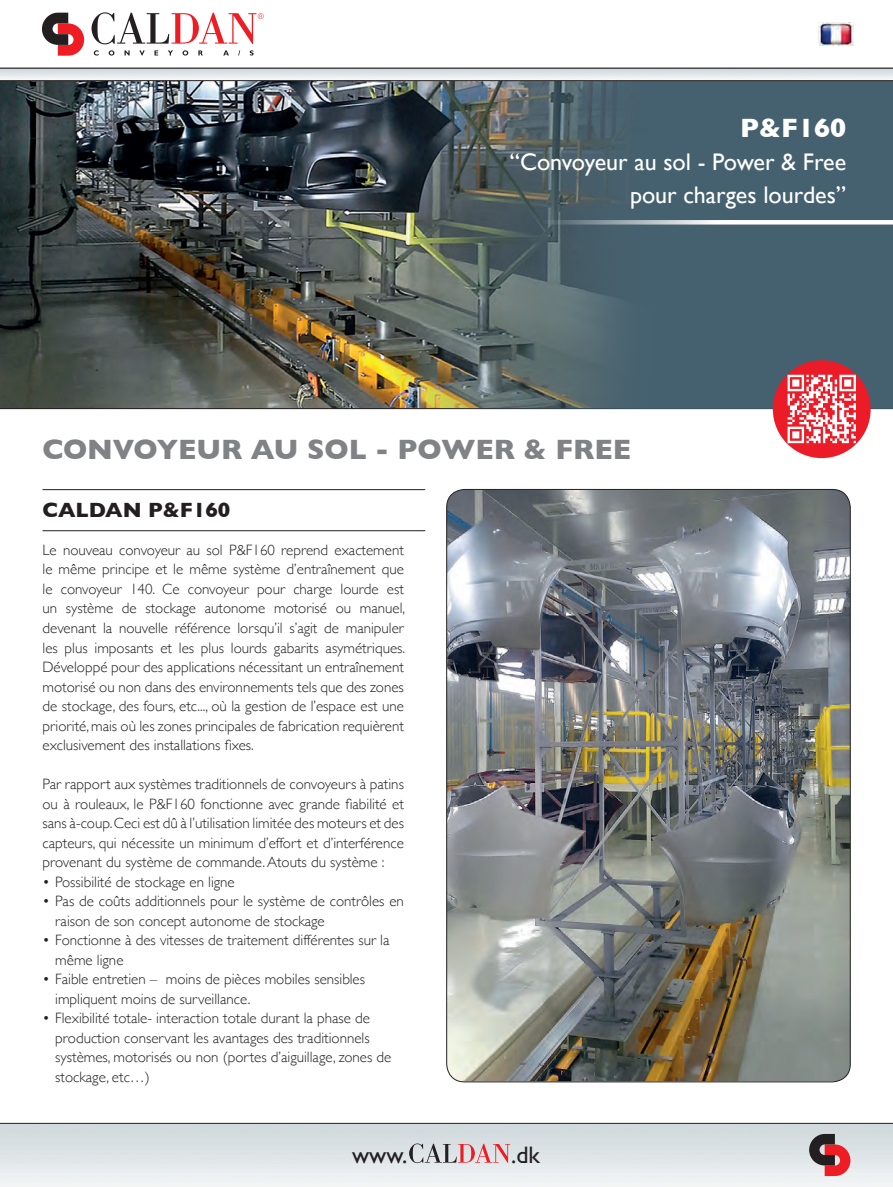
<style>
.page{position:relative;width:893px;height:1187px;background:#fff}
.page>*{position:absolute;margin:0;border:0;box-sizing:border-box;transform-origin:0 0}
.produkt{font:700 28.5px "Gill Sans";color:#808285}
.rubrik{font:700 27px "Gill Sans";color:#fff}
.rubrik-2{font:24px/33px "Gill Sans";color:#fff;text-align:right}
.t1{font:23.85px "Gill Sans";color:#231f20}
.t2{font:700 21px "Gill Sans";color:#231f20}
.txt{font:300 15px/19.5px "Gill Sans";color:#231f20;text-align:justify}
</style>
<div class="page">
<img style="left:0;top:81px;width:893px;height:328px">
<img style="left:447px;top:489px;width:403px;height:592px">
<svg style="left:395px;top:81px;width:498px;height:327px;background:#4d6269"></svg>
<div style="left:773px;top:360px;width:98px;height:98px;background:#eb1c28;border-radius:50%"></div>
<svg style="left:788px;top:375px;width:68px;height:68px"></svg>
<svg style="left:94px;top:50px;width:5px;height:6px"></svg>
<svg style="left:109px;top:50px;width:5px;height:6px"></svg>
<svg style="left:125px;top:50px;width:5px;height:5px"></svg>
<svg style="left:139px;top:50px;width:6px;height:6px"></svg>
<svg style="left:154px;top:50px;width:4px;height:5px"></svg>
<svg style="left:168px;top:50px;width:5px;height:5px"></svg>
<svg style="left:182px;top:50px;width:6px;height:6px"></svg>
<svg style="left:198px;top:50px;width:5px;height:5px"></svg>
<svg style="left:223px;top:50px;width:6px;height:5px"></svg>
<svg style="left:250px;top:50px;width:4px;height:6px"></svg>
<svg style="left:42px;top:13px;width:42px;height:43px"></svg>
<svg style="left:92px;top:12px;width:172px;height:32px"></svg>
<svg style="left:0;top:1123px;width:893px;height:63px"></svg>
<svg style="left:809px;top:1133px;width:41px;height:42px;background:#a66669"></svg>
<hr style="left:43px;top:489px;width:382px;height:1px;background:#231f20">
<svg style="left:0;top:68px;width:893px;height:13px"></svg>
<hr style="left:43px;top:530px;width:382px;height:1px;background:#231f20">
<svg style="left:409px;top:1143px;width:101px;height:19px;background:#cbb2b5"></svg>
<img style="left:818px;top:22px;width:35px;height:24px">
<svg style="left:542px;top:220px;width:351px;height:4px"></svg>
<p class="rubrik" style="left:740px;top:106px;width:108px">P&amp;F160</p>
<p class="rubrik-2" style="left:510px;top:145px;width:338px">“Convoyeur au sol - Power &amp; Free pour charges lourdes”</p>
<p class="produkt" style="left:43px;top:426px;width:590px">CONVOYEUR AU SOL - POWER &amp; FREE</p>
<h3 class="t2" style="left:43px;top:493px;width:189px">CALDAN P&amp;F160</h3>
<p class="txt" style="left:43px;top:539px;width:364px">Le nouveau convoyeur au sol P&amp;F160 reprend exactement le même principe et le même système d’entraînement que le convoyeur 140. Ce convoyeur pour charge lourde est un système de stockage autonome motorisé ou manuel, devenant la nouvelle référence lorsqu’il s’agit de manipuler les plus imposants et les plus lourds gabarits asymétriques.<br>Développé pour des applications nécessitant un entraînement motorisé ou non dans des environnements tels que des zones de stockage, des fours, etc..., où la gestion de l’espace est une priorité, mais où les zones principales de fabrication requièrent exclusivement des installations fixes.</p>
<p class="txt" style="left:43px;top:773px;width:363px">Par rapport aux systèmes traditionnels de convoyeurs à patins ou à rouleaux, le P&amp;F160 fonctionne avec grande fiabilité et sans à-coup. Ceci est dû à l’utilisation limitée des moteurs et des capteurs, qui nécessite un minimum d’effort et d’interférence provenant du système de commande. Atouts du système :</p>
<p class="txt" style="left:43px;top:871px;width:194px">• Possibilité de stockage en ligne</p>
<p class="txt" style="left:55px;top:890px;width:350px;text-indent:-13px">• Pas de coûts additionnels pour le système de contrôles en raison de son concept autonome de stockage</p>
<p class="txt" style="left:43px;top:929px;width:348px">• Fonctionne à des vitesses de traitement différentes sur la</p>
<p class="txt" style="left:55px;top:949px;width:70px">même ligne</p>
<p class="txt" style="left:43px;top:968px;width:324px">• Faible entretien – moins de pièces mobiles sensibles</p>
<p class="txt" style="left:55px;top:988px;width:197px">impliquent moins de surveillance.</p>
<p class="txt" style="left:43px;top:1007px;width:329px">• Flexibilité totale- interaction totale durant la phase de</p>
<p class="txt" style="left:55px;top:1027px;width:316px">production conservant les avantages des traditionnels</p>
<p class="txt" style="left:55px;top:1046px;width:338px">systèmes, motorisés ou non (portes d’aiguillage, zones de</p>
<p class="txt" style="left:55px;top:1066px;width:96px">stockage, etc…)</p>
<h3 class="t1" style="left:352px;top:1140px;width:57px">www.</h3>
<h3 class="t1" style="left:511px;top:1140px;width:30px">.dk</h3>
</div>
